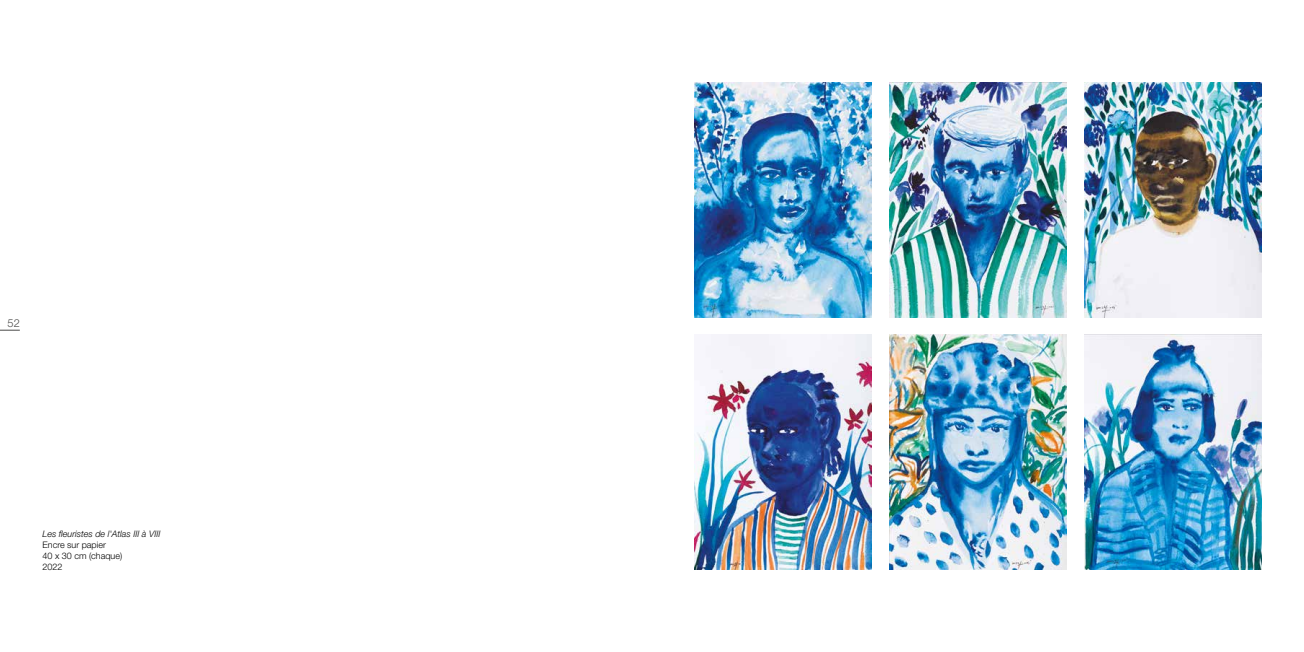
<style>
.page{position:relative;width:1304px;height:652px;background:#fff}
.page>*{position:absolute;margin:0;border:0;box-sizing:border-box;transform-origin:0 0}
.t1{font:300 11px "Helvetica Neue LT Std";color:#4a4a49}
.t2{font:300 9px/11px "Helvetica Neue LT Std";color:#000}
.t3{font:italic 300 9px "Helvetica Neue LT Std";color:#000}
</style>
<div class="page">
<svg style="left:0;top:330px;width:20px;height:1px"></svg>
<img style="left:694px;top:82px;width:178px;height:236px">
<img style="left:694px;top:334px;width:178px;height:235px">
<img style="left:889px;top:82px;width:178px;height:236px">
<img style="left:889px;top:334px;width:178px;height:235px">
<img style="left:1084px;top:82px;width:177px;height:236px">
<img style="left:1084px;top:334px;width:177px;height:236px">
<p class="t1" style="left:8px;top:316px;width:14px">52</p>
<p class="t3" style="left:43px;top:528px;width:119px">Les fleuristes de l'Atlas III à VIII</p>
<p class="t2" style="left:43px;top:539px;width:81px">Encre sur papier<br>40 x 30 cm (chaque)<br>2022</p>
</div>
